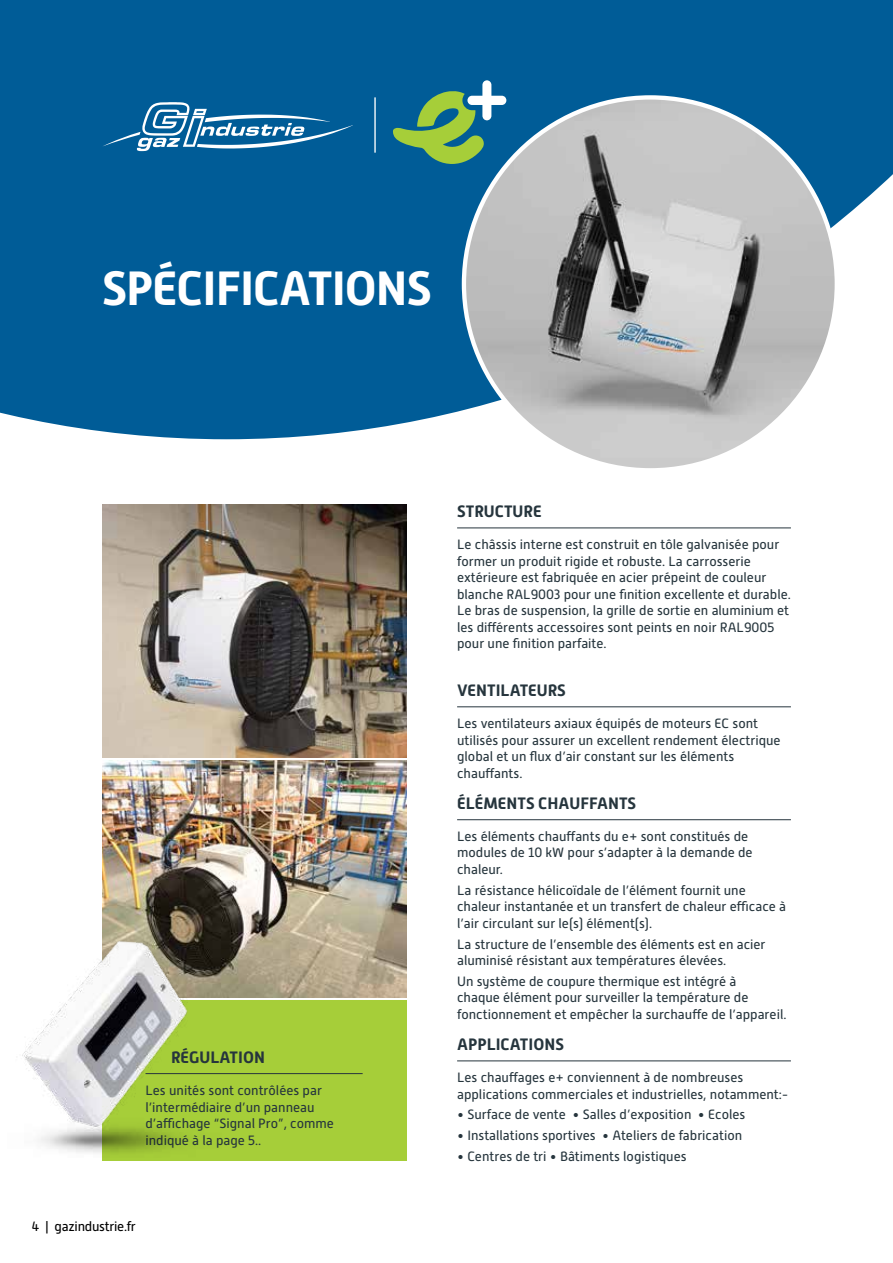
<style>
.page{position:relative;width:893px;height:1263px;background:#fff}
.page>*{position:absolute;margin:0;border:0;box-sizing:border-box;transform-origin:0 0}
.t1{font:700 48px "Alwyn New";letter-spacing:-.02em;color:#fff}
.t2{font:700 16.5px "Alwyn New";color:#26353d}
.t3{font:13.5px/16.5px "Alwyn New";color:#26353d}
.t4{font:13.5px "Alwyn New";letter-spacing:-.02em;color:#000}
</style>
<div class="page">
<div style="left:102px;top:1001px;width:304px;height:160px;background:#a6ce39"></div>
<img style="left:102px;top:761px;width:304px;height:236px">
<svg style="left:0;top:0;width:893px;height:439px;background:#176ba0"></svg>
<img style="left:464px;top:97px;width:373px;height:373px;border-radius:186px">
<hr style="left:457px;top:527px;width:334px;height:1px;background:#26353d">
<hr style="left:457px;top:706px;width:334px;height:1px;background:#26353d">
<hr style="left:457px;top:819px;width:334px;height:1px;background:#26353d">
<hr style="left:457px;top:1060px;width:334px;height:1px;background:#26353d">
<hr style="left:145px;top:1073px;width:218px;height:1px;background:#26353d">
<img style="left:22px;top:890px;width:238px;height:263px">
<img style="left:102px;top:504px;width:304px;height:254px">
<svg style="left:393px;top:80px;width:113px;height:84px;background:#488d7d"></svg>
<hr style="left:374px;top:97px;width:2px;height:56px;background:#fff">
<svg style="left:102px;top:102px;width:251px;height:49px;background:#347dac"></svg>
<h1 class="t1" style="left:102px;top:261px;width:331px">SPÉCIFICATIONS</h1>
<p class="t2" style="left:171px;top:1047px;width:95px">RÉGULATION</p>
<p class="t3" style="left:145px;top:1082px;width:190px">Les unités sont contrôlées par l’intermédiaire d’un panneau d’affichage “Signal Pro”, comme indiqué à la page 5..</p>
<p class="t4" style="left:32px;top:1219px;width:106px">4 | gazindustrie.fr</p>
<p class="t2" style="left:457px;top:502px;width:86px">STRUCTURE</p>
<p class="t3" style="left:457px;top:536px;width:335px">Le châssis interne est construit en tôle galvanisée pour former un produit rigide et robuste. La carrosserie extérieure est fabriquée en acier prépeint de couleur blanche RAL9003 pour une finition excellente et durable.<br>Le bras de suspension, la grille de sortie en aluminium et les différents accessoires sont peints en noir RAL9005 pour une finition parfaite.</p>
<p class="t2" style="left:457px;top:680px;width:110px">VENTILATEURS</p>
<p class="t3" style="left:457px;top:715px;width:325px">Les ventilateurs axiaux équipés de moteurs EC sont utilisés pour assurer un excellent rendement électrique global et un flux d’air constant sur les éléments chauffants.</p>
<p class="t2" style="left:457px;top:793px;width:181px">ÉLÉMENTS CHAUFFANTS</p>
<p class="t3" style="left:457px;top:828px;width:297px">Les éléments chauffants du e+ sont constitués de modules de 10 kW pour s’adapter à la demande de chaleur.</p>
<p class="t3" style="left:457px;top:882px;width:331px">La résistance hélicoïdale de l’élément fournit une chaleur instantanée et un transfert de chaleur efficace à l’air circulant sur le(s) élément(s).</p>
<p class="t3" style="left:457px;top:936px;width:310px">La structure de l’ensemble des éléments est en acier aluminisé résistant aux températures élevées.</p>
<p class="t3" style="left:457px;top:973px;width:331px">Un système de coupure thermique est intégré à<br>chaque élément pour surveiller la température de fonctionnement et empêcher la surchauffe de l’appareil.</p>
<p class="t2" style="left:457px;top:1034px;width:108px">APPLICATIONS</p>
<p class="t3" style="left:457px;top:1069px;width:333px">Les chauffages e+ conviennent à de nombreuses applications commerciales et industrielles, notamment:-</p>
<p class="t3" style="left:457px;top:1106px;width:290px">• Surface de vente • Salles d’exposition • Ecoles</p>
<p class="t3" style="left:457px;top:1127px;width:287px">• Installations sportives • Ateliers de fabrication</p>
<p class="t3" style="left:457px;top:1148px;width:231px">• Centres de tri • Bâtiments logistiques</p>
</div>
